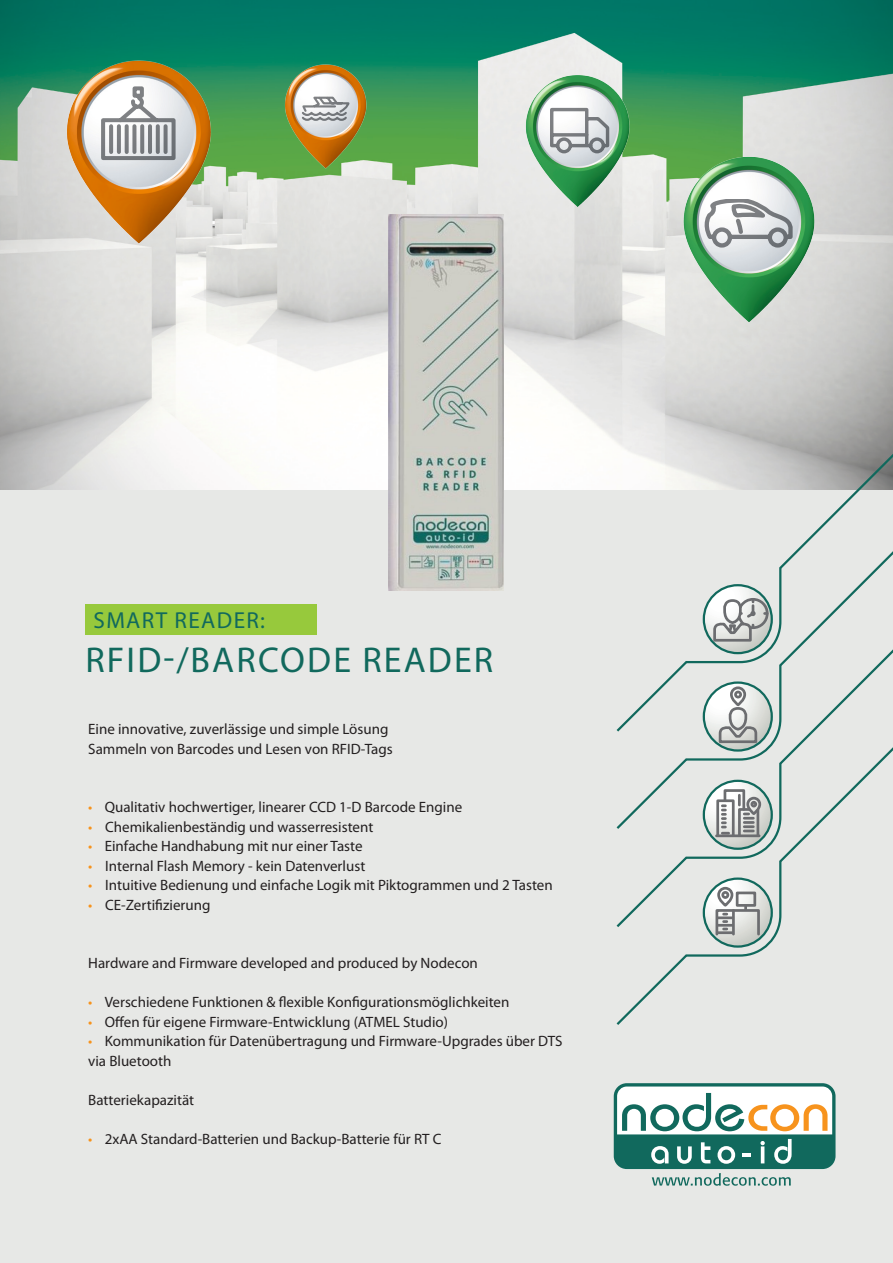
<style>
.page{position:relative;width:893px;height:1263px;background:#e7e8e6}
.page>*{position:absolute;margin:0;border:0;box-sizing:border-box;transform-origin:0 0}
.t1{font:36px "Myriad Pro";letter-spacing:.06em;color:#11695d}
.t2{font:23.25px "Myriad Pro";letter-spacing:.06em;color:#11695d}
.t3{font:15px/19.5px "Myriad Pro";color:#231f20}
.s1{color:#f7931d}
</style>
<div class="page">
<img style="left:0;top:0;width:893px;height:489px">
<div style="left:614px;top:1083px;width:221px;height:86px;background:#11695d;border-radius:13px"></div>
<svg style="left:617px;top:1086px;width:215px;height:78px"></svg>
<svg style="left:652px;top:1173px;width:139px;height:13px"></svg>
<div style="left:85px;top:604px;width:232px;height:30px;background:#97c93c"></div>
<svg style="left:614px;top:394px;width:279px;height:97px"></svg>
<svg style="left:660px;top:491px;width:233px;height:196px"></svg>
<div style="left:730px;top:686px;width:16px;height:20px;border:3px solid #6c6d70;border-radius:7px"></div>
<svg style="left:616px;top:687px;width:277px;height:338px"></svg>
<svg style="left:704px;top:879px;width:68px;height:67px"></svg>
<div style="left:703px;top:877px;width:70px;height:71px;border:2px solid #11695d;border-radius:50%"></div>
<div style="left:717px;top:887px;width:16px;height:20px;border:3px solid #6c6d70;border-radius:7px"></div>
<div style="left:721px;top:891px;width:8px;height:8px;border:3px solid #6c6d70;border-radius:50%"></div>
<div style="left:736px;top:891px;width:20px;height:16px;border:3px solid #6c6d70"></div>
<svg style="left:714px;top:905px;width:47px;height:32px"></svg>
<img style="left:63px;top:51px;width:153px;height:201px">
<img style="left:680px;top:148px;width:139px;height:182px">
<img style="left:283px;top:59px;width:86px;height:114px">
<img style="left:523px;top:68px;width:110px;height:145px">
<svg style="left:703px;top:200px;width:91px;height:49px"></svg>
<svg style="left:548px;top:106px;width:63px;height:49px"></svg>
<svg style="left:300px;top:95px;width:51px;height:27px"></svg>
<svg style="left:100px;top:85px;width:77px;height:77px"></svg>
<img style="left:389px;top:214px;width:115px;height:377px">
<p class="t2" style="left:94px;top:606px;width:173px">SMART READER:</p>
<p class="t1" style="left:85px;top:638px;width:409px">RFID-/BARCODE READER</p>
<p class="t3" style="left:88px;top:719px;width:302px">Eine innovative, zuverlässige und simple Lösung</p>
<p class="t3" style="left:88px;top:739px;width:306px">Sammeln von Barcodes und Lesen von RFID-Tags</p>
<p class="t3" style="left:88px;top:797px;width:375px"><span class="s1">•</span> Qualitativ hochwertiger, linearer CCD 1-D Barcode Engine</p>
<p class="t3" style="left:88px;top:817px;width:287px"><span class="s1">•</span> Chemikalienbeständig und wasserresistent</p>
<p class="t3" style="left:88px;top:836px;width:276px"><span class="s1">•</span> Einfache Handhabung mit nur einer Taste</p>
<p class="t3" style="left:88px;top:856px;width:279px"><span class="s1">•</span> Internal Flash Memory - kein Datenverlust</p>
<p class="t3" style="left:88px;top:875px;width:466px"><span class="s1">•</span> Intuitive Bedienung und einfache Logik mit Piktogrammen und 2 Tasten</p>
<p class="t3" style="left:88px;top:895px;width:124px"><span class="s1">•</span> CE-Zertifizierung</p>
<p class="t3" style="left:88px;top:953px;width:391px">Hardware and Firmware developed and produced by Nodecon</p>
<p class="t3" style="left:88px;top:992px;width:423px"><span class="s1">•</span> Verschiedene Funktionen &amp; flexible Konfigurationsmöglichkeiten</p>
<p class="t3" style="left:88px;top:1012px;width:361px"><span class="s1">•</span> Offen für eigene Firmware-Entwicklung (ATMEL Studio)</p>
<p class="t3" style="left:88px;top:1031px;width:476px"><span class="s1">•</span> Kommunikation für Datenübertragung und Firmware-Upgrades über DTS via Bluetooth</p>
<p class="t3" style="left:88px;top:1090px;width:107px">Batteriekapazität</p>
<p class="t3" style="left:88px;top:1129px;width:355px"><span class="s1">•</span> 2xAA Standard-Batterien und Backup-Batterie für RT C</p>
</div>
